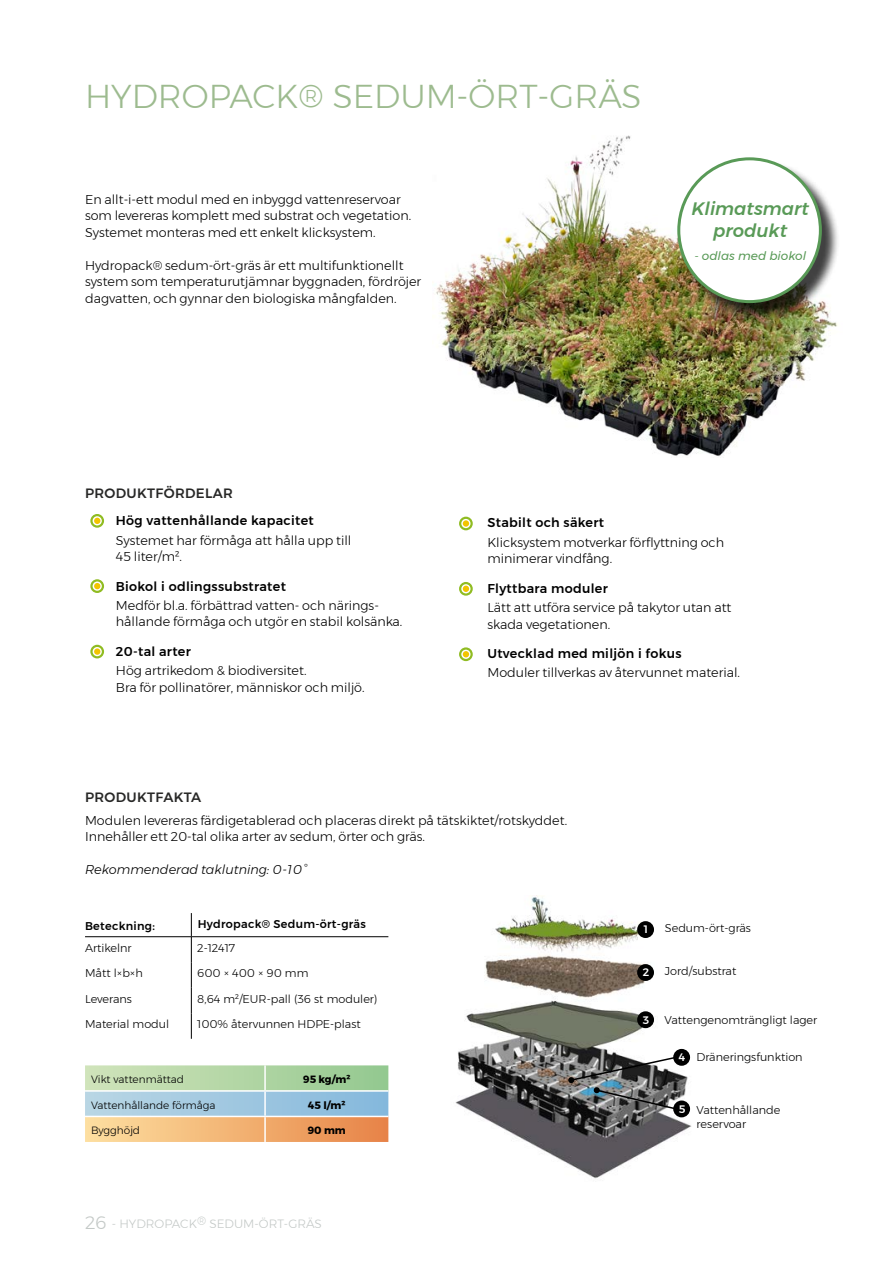
<style>
.page{position:relative;width:893px;height:1263px;background:#fff}
.page>*{position:absolute;margin:0;border:0;box-sizing:border-box;transform-origin:0 0}
.t1{font:300 33px "Montserrat";color:#9dbb8f}
.t2{font:italic 500 18px/22.5px "Montserrat";color:#599a57;text-align:center}
.t3{font:500 13.5px "Montserrat";letter-spacing:.025em;color:#282827}
.t4{font:300 12.75px/16.5px "Montserrat";color:#000}
.t5{font:500 12.75px "Montserrat";letter-spacing:.025em;color:#000}
.t6{font:italic 300 12.75px "Montserrat";color:#000}
.t7{font:300 12px "Montserrat";color:#c4c9c7}
.t8{font:italic 12px "Montserrat";color:#599a57}
.t9{font:300 11.25px/14.2px "Montserrat";color:#000}
.t10{font:500 11.25px "Montserrat";letter-spacing:.025em;color:#000}
.t11{font:500 10.8px "Montserrat";color:#fff}
.t12{font:300 10.5px "Montserrat";color:#000}
.t13{font:700 10.5px "Montserrat";color:#000}
.s1{font-size:18px}
</style>
<div class="page">
<svg style="left:90px;top:579px;width:14px;height:14px"></svg>
<svg style="left:93px;top:581px;width:9px;height:10px"></svg>
<svg style="left:94px;top:583px;width:6px;height:6px"></svg>
<svg style="left:90px;top:514px;width:14px;height:14px"></svg>
<svg style="left:93px;top:516px;width:9px;height:9px"></svg>
<svg style="left:94px;top:518px;width:6px;height:6px"></svg>
<svg style="left:90px;top:645px;width:14px;height:13px"></svg>
<svg style="left:93px;top:647px;width:9px;height:9px"></svg>
<div style="left:94px;top:648px;width:6px;height:7px;background:#f2c400;border-radius:50%"></div>
<svg style="left:459px;top:582px;width:14px;height:14px"></svg>
<svg style="left:461px;top:584px;width:9px;height:9px"></svg>
<svg style="left:463px;top:586px;width:6px;height:6px"></svg>
<svg style="left:459px;top:517px;width:14px;height:13px"></svg>
<svg style="left:461px;top:519px;width:9px;height:9px"></svg>
<div style="left:463px;top:520px;width:6px;height:7px;background:#f2c400;border-radius:50%"></div>
<svg style="left:459px;top:647px;width:14px;height:14px"></svg>
<svg style="left:461px;top:650px;width:9px;height:9px"></svg>
<svg style="left:463px;top:651px;width:6px;height:6px"></svg>
<img style="left:455px;top:896px;width:237px;height:283px">
<div style="left:637px;top:921px;width:17px;height:17px;background:#000;border-radius:50%"></div>
<div style="left:637px;top:964px;width:17px;height:17px;background:#000;border-radius:50%"></div>
<div style="left:637px;top:1011px;width:17px;height:17px;background:#000;border-radius:50%"></div>
<div style="left:673px;top:1049px;width:17px;height:17px;background:#000;border-radius:50%"></div>
<div style="left:673px;top:1100px;width:17px;height:17px;background:#000;border-radius:50%"></div>
<svg style="left:191px;top:913px;width:1px;height:126px"></svg>
<hr style="left:85px;top:936px;width:106px;height:1px;background:#000">
<hr style="left:191px;top:936px;width:197px;height:1px;background:#000">
<img style="left:432px;top:135px;width:406px;height:322px">
<div style="left:680px;top:160px;width:160px;height:162px;background:#000;opacity:.75"></div>
<div style="left:679px;top:159px;width:141px;height:143px;background:#fff;border-radius:50%"></div>
<div style="left:677px;top:157px;width:145px;height:146px;border:3px solid #599a57;border-radius:50%"></div>
<svg style="left:568px;top:1055px;width:110px;height:56px;background:#6a6d6e"></svg>
<svg style="left:85px;top:1065px;width:303px;height:77px;background:#c2c5a8"></svg>
<hr style="left:264px;top:1065px;width:2px;height:25px;background:#fff">
<hr style="left:85px;top:1090px;width:180px;height:2px;background:#fff">
<hr style="left:265px;top:1090px;width:123px;height:2px;background:#fff">
<hr style="left:264px;top:1092px;width:2px;height:24px;background:#fff">
<hr style="left:85px;top:1116px;width:180px;height:1px;background:#fff">
<hr style="left:265px;top:1116px;width:123px;height:1px;background:#fff">
<hr style="left:264px;top:1117px;width:2px;height:25px;background:#fff">
<h1 class="t1" style="left:85px;top:72px;width:558px">HYDROPACK® SEDUM-ÖRT-GRÄS</h1>
<p class="t4" style="left:85px;top:191px;width:328px">En allt-i-ett modul med en inbyggd vattenreservoar som levereras komplett med substrat och vegetation.<br>Systemet monteras med ett enkelt klicksystem.</p>
<p class="t4" style="left:85px;top:257px;width:338px">Hydropack® sedum-ört-gräs är ett multifunktionellt system som temperaturutjämnar byggnaden, fördröjer dagvatten, och gynnar den biologiska mångfalden.</p>
<h2 class="t2" style="left:691px;top:197px;width:119px">Klimatsmart produkt</h2>
<p class="t8" style="left:694px;top:246px;width:113px">- odlas med biokol</p>
<p class="t3" style="left:85px;top:482px;width:150px">PRODUKTFÖRDELAR</p>
<p class="t5" style="left:116px;top:511px;width:200px">Hög vattenhållande kapacitet</p>
<p class="t4" style="left:116px;top:532px;width:237px">Systemet har förmåga att hålla upp till<br>45 liter/m².</p>
<p class="t5" style="left:116px;top:576px;width:172px">Biokol i odlingssubstratet</p>
<p class="t4" style="left:116px;top:597px;width:288px">Medför bl.a. förbättrad vatten- och närings&shy;hållande förmåga och utgör en stabil kolsänka.</p>
<p class="t5" style="left:116px;top:641px;width:77px">20-tal arter</p>
<p class="t4" style="left:116px;top:662px;width:250px">Hög artrikedom &amp; biodiversitet.<br>Bra för pollinatörer, människor och miljö.</p>
<p class="t3" style="left:85px;top:786px;width:118px">PRODUKTFAKTA</p>
<p class="t5" style="left:487px;top:513px;width:118px">Stabilt och säkert</p>
<p class="t4" style="left:487px;top:534px;width:238px">Klicksystem motverkar förflyttning och minimerar vindfång.</p>
<p class="t5" style="left:487px;top:578px;width:122px">Flyttbara moduler</p>
<p class="t4" style="left:487px;top:599px;width:246px">Lätt att utföra service på takytor utan att skada vegetationen.</p>
<p class="t5" style="left:487px;top:643px;width:196px">Utvecklad med miljön i fokus</p>
<p class="t4" style="left:487px;top:664px;width:254px">Moduler tillverkas av återvunnet material.</p>
<p class="t4" style="left:85px;top:812px;width:484px">Modulen levereras färdigetablerad och placeras direkt på tätskiktet/rotskyddet.<br>Innehåller ett 20-tal olika arter av sedum, örter och gräs.</p>
<p class="t6" style="left:85px;top:860px;width:223px">Rekommenderad taklutning: 0-10°</p>
<p class="t10" style="left:85px;top:917px;width:71px">Beteckning:</p>
<p class="t10" style="left:198px;top:915px;width:170px">Hydropack® Sedum-ört-gräs</p>
<p class="t9" style="left:85px;top:940px;width:48px">Artikelnr</p>
<p class="t9" style="left:197px;top:940px;width:39px">2-12417</p>
<p class="t9" style="left:85px;top:966px;width:59px">Mått l×b×h</p>
<p class="t9" style="left:197px;top:966px;width:113px">600 × 400 × 90 mm</p>
<p class="t9" style="left:85px;top:991px;width:48px">Leverans</p>
<p class="t9" style="left:197px;top:991px;width:182px">8,64 m²/EUR-pall (36 st moduler)</p>
<p class="t9" style="left:85px;top:1017px;width:86px">Material modul</p>
<p class="t9" style="left:197px;top:1017px;width:165px">100% återvunnen HDPE-plast</p>
<p class="t12" style="left:91px;top:1072px;width:94px">Vikt vattenmättad</p>
<p class="t13" style="left:303px;top:1071px;width:49px">95 kg/m²</p>
<p class="t12" style="left:91px;top:1097px;width:126px">Vattenhållande förmåga</p>
<p class="t13" style="left:308px;top:1096px;width:39px">45 l/m²</p>
<p class="t12" style="left:91px;top:1123px;width:51px">Bygghöjd</p>
<p class="t13" style="left:308px;top:1122px;width:40px">90 mm</p>
<p class="t7" style="left:85px;top:1214px;width:238px"><span class="s1">26</span> - HYDROPACK® SEDUM-ÖRT-GRÄS</p>
<p class="t11" style="left:644px;top:921px;width:6px">1</p>
<p class="t11" style="left:643px;top:964px;width:8px">2</p>
<p class="t11" style="left:643px;top:1011px;width:8px">3</p>
<p class="t9" style="left:665px;top:921px;width:88px">Sedum-ört-gräs</p>
<p class="t9" style="left:665px;top:964px;width:73px">Jord/substrat</p>
<p class="t9" style="left:665px;top:1012px;width:154px">Vattengenomträngligt lager</p>
<p class="t9" style="left:696px;top:1049px;width:108px">Dräneringsfunktion</p>
<p class="t11" style="left:679px;top:1049px;width:8px">4</p>
<p class="t11" style="left:679px;top:1100px;width:8px">5</p>
<p class="t9" style="left:696px;top:1102px;width:85px">Vattenhållande reservoar</p>
</div>
